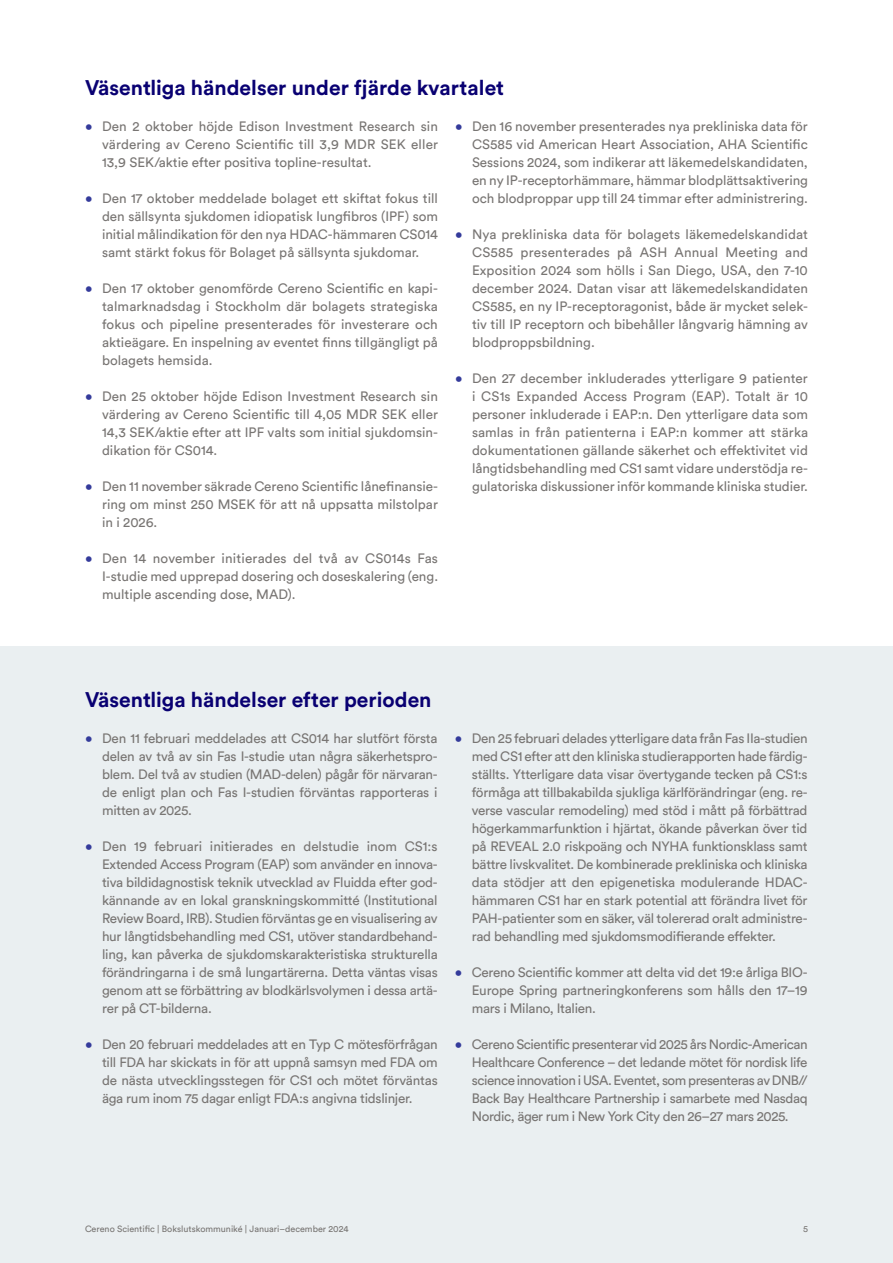
<style>
.page{position:relative;width:893px;height:1263px;background:#fff}
.page>*{position:absolute;margin:0;border:0;box-sizing:border-box;transform-origin:0 0}
.H2_Span{font:700 21px "Circular Std";color:#090072}
.t1{font:13.5px/18px "Circular Std";letter-spacing:-.005em;color:#787573;text-align:justify}
.t2{font:9px "Circular Std";color:#787573}
.s1{color:#343b9b}
</style>
<div class="page">
<div style="left:0;top:646px;width:893px;height:617px;background:#eaeff1"></div>
<p class="H2_Span" style="left:85px;top:74px;width:421px">Väsentliga händelser under fjärde kvartalet</p>
<p class="t1" style="left:102px;top:117px;width:337px;text-indent:-17px"><span class="s1">•</span> Den 2 oktober höjde Edison Investment Research sin värdering av Cereno Scientific till 3,9 MDR SEK eller 13,9 SEK/aktie efter positiva topline-resultat.</p>
<p class="t1" style="left:102px;top:189px;width:337px;text-indent:-17px"><span class="s1">•</span> Den 17 oktober meddelade bolaget ett skiftat fokus till den sällsynta sjukdomen idiopatisk lungfibros (IPF) som initial målindikation för den nya HDAC-hämmaren CS014 samt stärkt fokus för Bolaget på sällsynta sjukdomar.</p>
<p class="t1" style="left:102px;top:279px;width:337px;text-indent:-17px"><span class="s1">•</span> Den 17 oktober genomförde Cereno Scientific en kapi&shy;talmarknadsdag i Stockholm där bolagets strategiska fokus och pipeline presenterades för investerare och aktieägare. En inspelning av eventet finns tillgängligt på bolagets hemsida.</p>
<p class="t1" style="left:102px;top:387px;width:338px;text-indent:-17px"><span class="s1">•</span> Den 25 oktober höjde Edison Investment Research sin värdering av Cereno Scientific till 4,05 MDR SEK eller 14,3 SEK/aktie efter att IPF valts som initial sjukdomsin&shy;dikation för CS014.</p>
<p class="t1" style="left:102px;top:477px;width:337px;text-indent:-17px"><span class="s1">•</span> Den 11 november säkrade Cereno Scientific lånefinansie&shy;ring om minst 250 MSEK för att nå uppsatta milstolpar in i 2026.</p>
<p class="t1" style="left:102px;top:549px;width:338px;text-indent:-17px"><span class="s1">•</span> Den 14 november initierades del två av CS014s Fas I-studie med upprepad dosering och doseskalering (eng. multiple ascending dose, MAD).</p>
<p class="t1" style="left:472px;top:117px;width:337px;text-indent:-17px"><span class="s1">•</span> Den 16 november presenterades nya prekliniska data för CS585 vid American Heart Association, AHA Scientific Sessions 2024, som indikerar att läkemedelskandidaten, en ny IP-receptorhämmare, hämmar blodplättsaktivering och blodproppar upp till 24 timmar efter administrering.</p>
<p class="t1" style="left:472px;top:225px;width:338px;text-indent:-17px"><span class="s1">•</span> Nya prekliniska data för bolagets läkemedelskandidat CS585 presenterades på ASH Annual Meeting and Exposition 2024 som hölls i San Diego, USA, den 7-10 december 2024. Datan visar att läkemedelskandidaten CS585, en ny IP-receptoragonist, både är mycket selek&shy;tiv till IP receptorn och bibehåller långvarig hämning av blodproppsbildning.</p>
<p class="t1" style="left:472px;top:369px;width:338px;text-indent:-17px"><span class="s1">•</span> Den 27 december inkluderades ytterligare 9 patienter i CS1s Expanded Access Program (EAP). Totalt är 10 personer inkluderade i EAP:n. Den ytterligare data som samlas in från patienterna i EAP:n kommer att stärka dokumentationen gällande säkerhet och effektivitet vid långtidsbehandling med CS1 samt vidare understödja re&shy;gulatoriska diskussioner inför kommande kliniska studier.</p>
<p class="H2_Span" style="left:85px;top:686px;width:348px">Väsentliga händelser efter perioden</p>
<p class="t1" style="left:102px;top:729px;width:337px;text-indent:-17px"><span class="s1">•</span> Den 11 februari meddelades att CS014 har slutfört första delen av två av sin Fas I-studie utan några säkerhetspro&shy;blem. Del två av studien (MAD-delen) pågår för närvaran&shy;de enligt plan och Fas I-studien förväntas rapporteras i mitten av 2025.</p>
<p class="t1" style="left:102px;top:837px;width:337px;text-indent:-17px"><span class="s1">•</span> Den 19 februari initierades en delstudie inom CS1:s Extended Access Program (EAP) som använder en innova&shy;tiva bildidagnostisk teknik utvecklad av Fluidda efter god&shy;kännande av en lokal granskningskommitté (Institutional Review Board, IRB). Studien förväntas ge en visualisering av hur långtidsbehandling med CS1, utöver standardbehand&shy;ling, kan påverka de sjukdomskarakteristiska strukturella förändringarna i de små lungartärerna. Detta väntas visas genom att se förbättring av blodkärlsvolymen i dessa artä&shy;rer på CT-bilderna.</p>
<p class="t1" style="left:102px;top:1035px;width:337px;text-indent:-17px"><span class="s1">•</span> Den 20 februari meddelades att en Typ C mötesförfrågan till FDA har skickats in för att uppnå samsyn med FDA om de nästa utvecklingsstegen för CS1 och mötet förväntas äga rum inom 75 dagar enligt FDA:s angivna tidslinjer.</p>
<p class="t1" style="left:472px;top:729px;width:337px;text-indent:-17px"><span class="s1">•</span> Den 25 februari delades ytterligare data från Fas IIa-studien med CS1 efter att den kliniska studierapporten hade färdig&shy;ställts. Ytterligare data visar övertygande tecken på CS1:s förmåga att tillbakabilda sjukliga kärlförändringar (eng. re&shy;verse vascular remodeling) med stöd i mått på förbättrad högerkammarfunktion i hjärtat, ökande påverkan över tid på REVEAL 2.0 riskpoäng och NYHA funktionsklass samt bättre livskvalitet. De kombinerade prekliniska och kliniska data stödjer att den epigenetiska modulerande HDAC&shy;hämmaren CS1 har en stark potential att förändra livet för PAH-patienter som en säker, väl tolererad oralt administre&shy;rad behandling med sjukdomsmodifierande effekter.</p>
<p class="t1" style="left:472px;top:963px;width:337px;text-indent:-17px"><span class="s1">•</span> Cereno Scientific kommer att delta vid det 19:e årliga BIO-Europe Spring partneringkonferens som hålls den 17–19 mars i Milano, Italien.</p>
<p class="t1" style="left:472px;top:1035px;width:337px;text-indent:-17px"><span class="s1">•</span> Cereno Scientific presenterar vid 2025 års Nordic-American Healthcare Conference – det ledande mötet för nordisk life science innovation i USA. Eventet, som presenteras av DNB// Back Bay Healthcare Partnership i samarbete med Nasdaq Nordic, äger rum i New York City den 26–27 mars 2025.</p>
<p class="t2" style="left:85px;top:1223px;width:265px">Cereno Scientific | Bokslutskommuniké | Januari–december 2024</p>
<p class="t2" style="left:803px;top:1223px;width:6px">5</p>
</div>
